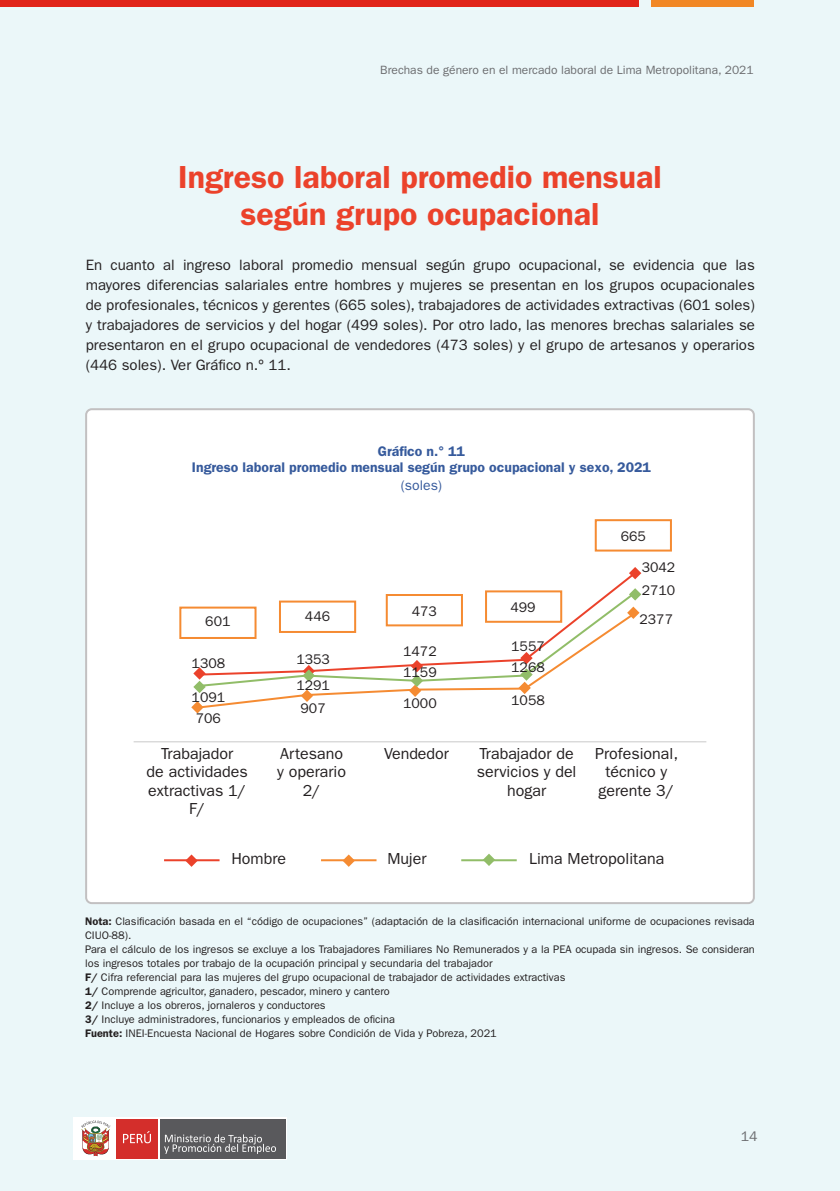
<style>
.page{position:relative;width:840px;height:1191px;background:#fff}
.page>*{position:absolute;margin:0;border:0;box-sizing:border-box;transform-origin:0 0}
.indice3{font:600 32px "ITC Franklin Gothic Std";color:#eb422b}
.indice3-2{font:16px "ITC Franklin Gothic Std";color:#231f20}
.indice3-3{font:15px/20px "ITC Franklin Gothic Std";color:#231f20;text-align:justify}
.indice3-4{font:14px "ITC Franklin Gothic Std";color:#231f20}
.indice3-5{font:600 14px "ITC Franklin Gothic Std";color:#365a9c}
.indice3-6{font:14px "ITC Franklin Gothic Std";color:#365a9c}
.t1{font:14px "ITC Franklin Gothic Std";color:#6c6d70}
.t2{font:12px "ITC Franklin Gothic Std";color:#6c6d70}
.indice3-7{font:11px/14px "ITC Franklin Gothic Std";color:#231f20}
.s1{font-weight:600}
</style>
<div class="page">
<div style="left:0;top:0;width:839px;height:1191px;background:#ebf7f9"></div>
<div style="left:74px;top:1117px;width:213px;height:42px;background:#59595c"></div>
<div style="left:75px;top:1118px;width:41px;height:40px;background:#fff"></div>
<svg style="left:164px;top:1134px;width:112px;height:20px"></svg>
<div style="left:116px;top:1118px;width:42px;height:40px;background:#d42e2b"></div>
<svg style="left:123px;top:1131px;width:28px;height:12px"></svg>
<hr style="left:158px;top:1118px;width:2px;height:40px;background:#fff">
<svg style="left:81px;top:1120px;width:29px;height:37px"></svg>
<div style="left:0;top:0;width:638px;height:7px;background:#e1251b"></div>
<div style="left:650px;top:0;width:103px;height:7px;background:#f18725"></div>
<div style="left:86px;top:409px;width:667px;height:494px;background:#fff;border-radius:6px"></div>
<div style="left:85px;top:408px;width:669px;height:496px;border:2px solid #c2c0c1;border-radius:6px"></div>
<hr style="left:133px;top:741px;width:573px;height:1px;background:#d9d9d9">
<svg style="left:482px;top:854px;width:13px;height:12px"></svg>
<svg style="left:185px;top:854px;width:13px;height:13px"></svg>
<svg style="left:342px;top:854px;width:13px;height:13px"></svg>
<hr style="left:164px;top:859px;width:55px;height:2px;background:#eb422b">
<hr style="left:321px;top:859px;width:55px;height:2px;background:#f58b32">
<hr style="left:461px;top:859px;width:55px;height:2px;background:#91bd68">
<svg style="left:256px;top:589px;width:380px;height:20px"></svg>
<svg style="left:203px;top:609px;width:425px;height:99px"></svg>
<svg style="left:191px;top:701px;width:12px;height:12px"></svg>
<svg style="left:300px;top:689px;width:13px;height:13px"></svg>
<svg style="left:626px;top:606px;width:13px;height:13px"></svg>
<svg style="left:193px;top:667px;width:13px;height:26px"></svg>
<svg style="left:628px;top:567px;width:13px;height:12px"></svg>
<svg style="left:302px;top:665px;width:13px;height:17px"></svg>
<svg style="left:408px;top:660px;width:15px;height:37px"></svg>
<svg style="left:518px;top:652px;width:14px;height:42px"></svg>
<svg style="left:628px;top:588px;width:13px;height:12px"></svg>
<div style="left:179px;top:606px;width:77px;height:33px;border:2px solid #f58b32"></div>
<div style="left:279px;top:600px;width:77px;height:33px;border:2px solid #f58b32"></div>
<div style="left:385px;top:594px;width:77px;height:32px;border:2px solid #f58b32"></div>
<div style="left:485px;top:590px;width:77px;height:33px;border:2px solid #f58b32"></div>
<div style="left:594px;top:519px;width:77px;height:32px;border:2px solid #f58b32"></div>
<p class="t2" style="left:380px;top:63px;width:375px">Brechas de género en el mercado laboral de Lima Metropolitana, 2021</p>
<p class="indice3" style="left:178px;top:158px;width:485px">Ingreso laboral promedio mensual</p>
<p class="indice3" style="left:240px;top:195px;width:360px">según grupo ocupacional</p>
<p class="indice3-3" style="left:86px;top:255px;width:670px">En cuanto al ingreso laboral promedio mensual según grupo ocupacional, se evidencia que las mayores diferencias salariales entre hombres y mujeres se presentan en los grupos ocupacionales de profesionales, técnicos y gerentes (665 soles), trabajadores de actividades extractivas (601 soles) y trabajadores de servicios y del hogar (499 soles). Por otro lado, las menores brechas salariales se presentaron en el grupo ocupacional de vendedores (473 soles) y el grupo de artesanos y operarios (446 soles). Ver Gráfico n.º 11.</p>
<p class="indice3-5" style="left:377px;top:443px;width:89px">Gráfico n.° 11</p>
<p class="indice3-5" style="left:192px;top:459px;width:460px">Ingreso laboral promedio mensual según grupo ocupacional y sexo, 2021</p>
<p class="indice3-6" style="left:400px;top:478px;width:43px">(soles)</p>
<p class="indice3-4" style="left:620px;top:528px;width:27px">665</p>
<p class="indice3-4" style="left:641px;top:559px;width:35px">3042</p>
<p class="indice3-4" style="left:205px;top:613px;width:27px">601</p>
<p class="indice3-4" style="left:191px;top:655px;width:35px">1308</p>
<p class="indice3-4" style="left:191px;top:689px;width:35px">1091</p>
<p class="indice3-4" style="left:196px;top:710px;width:27px">706</p>
<p class="indice3-2" style="left:161px;top:744px;width:73px">Trabajador</p>
<p class="indice3-2" style="left:146px;top:762px;width:103px">de actividades</p>
<p class="indice3-2" style="left:148px;top:781px;width:99px">extractivas 1/</p>
<p class="indice3-2" style="left:189px;top:799px;width:17px">F/</p>
<p class="indice3-4" style="left:305px;top:608px;width:27px">446</p>
<p class="indice3-4" style="left:296px;top:651px;width:35px">1353</p>
<p class="indice3-4" style="left:296px;top:677px;width:35px">1291</p>
<p class="indice3-4" style="left:300px;top:700px;width:27px">907</p>
<p class="indice3-2" style="left:280px;top:744px;width:64px">Artesano</p>
<p class="indice3-2" style="left:277px;top:762px;width:70px">y operario</p>
<p class="indice3-2" style="left:302px;top:781px;width:19px">2/</p>
<p class="indice3-4" style="left:411px;top:603px;width:27px">473</p>
<p class="indice3-4" style="left:510px;top:599px;width:27px">499</p>
<p class="indice3-4" style="left:511px;top:638px;width:35px">1557</p>
<p class="indice3-4" style="left:403px;top:642px;width:35px">1472</p>
<p class="indice3-4" style="left:403px;top:664px;width:35px">1159</p>
<p class="indice3-4" style="left:403px;top:695px;width:35px">1000</p>
<p class="indice3-4" style="left:511px;top:692px;width:35px">1058</p>
<p class="indice3-4" style="left:511px;top:659px;width:35px">1268</p>
<p class="indice3-2" style="left:384px;top:744px;width:66px">Vendedor</p>
<p class="indice3-2" style="left:479px;top:744px;width:96px">Trabajador de</p>
<p class="indice3-2" style="left:476px;top:762px;width:101px">servicios y del</p>
<p class="indice3-2" style="left:506px;top:781px;width:41px">hogar</p>
<p class="indice3-4" style="left:641px;top:582px;width:35px">2710</p>
<p class="indice3-4" style="left:639px;top:611px;width:35px">2377</p>
<p class="indice3-2" style="left:595px;top:744px;width:84px">Profesional,</p>
<p class="indice3-2" style="left:605px;top:762px;width:63px">técnico y</p>
<p class="indice3-2" style="left:598px;top:781px;width:77px">gerente 3/</p>
<p class="indice3-2" style="left:231px;top:849px;width:56px">Hombre</p>
<p class="indice3-2" style="left:387px;top:849px;width:41px">Mujer</p>
<p class="indice3-2" style="left:529px;top:849px;width:137px">Lima Metropolitana</p>
<p class="indice3-7" style="left:85px;top:914px;width:671px"><span class="s1">Nota:</span> Clasificación basada en el “código de ocupaciones” (adaptación de la clasificación internacional uniforme de ocupaciones revisada<br>CIUO-88).</p>
<p class="indice3-7" style="left:85px;top:942px;width:671px">Para el cálculo de los ingresos se excluye a los Trabajadores Familiares No Remunerados y a la PEA ocupada sin ingresos. Se consideran los ingresos totales por trabajo de la ocupación principal y secundaria del trabajador</p>
<p class="indice3-7" style="left:85px;top:970px;width:481px"><span class="s1">F/</span> Cifra referencial para las mujeres del grupo ocupacional de trabajador de actividades extractivas</p>
<p class="indice3-7" style="left:85px;top:984px;width:306px"><span class="s1">1/</span> Comprende agricultor, ganadero, pescador, minero y cantero</p>
<p class="indice3-7" style="left:85px;top:998px;width:242px"><span class="s1">2/</span> Incluye a los obreros, jornaleros y conductores</p>
<p class="indice3-7" style="left:85px;top:1012px;width:311px"><span class="s1">3/</span> Incluye administradores, funcionarios y empleados de oficina</p>
<p class="indice3-7" style="left:85px;top:1026px;width:413px"><span class="s1">Fuente:</span> INEI-Encuesta Nacional de Hogares sobre Condición de Vida y Pobreza, 2021</p>
<p class="t1" style="left:740px;top:1128px;width:18px">14</p>
</div>
